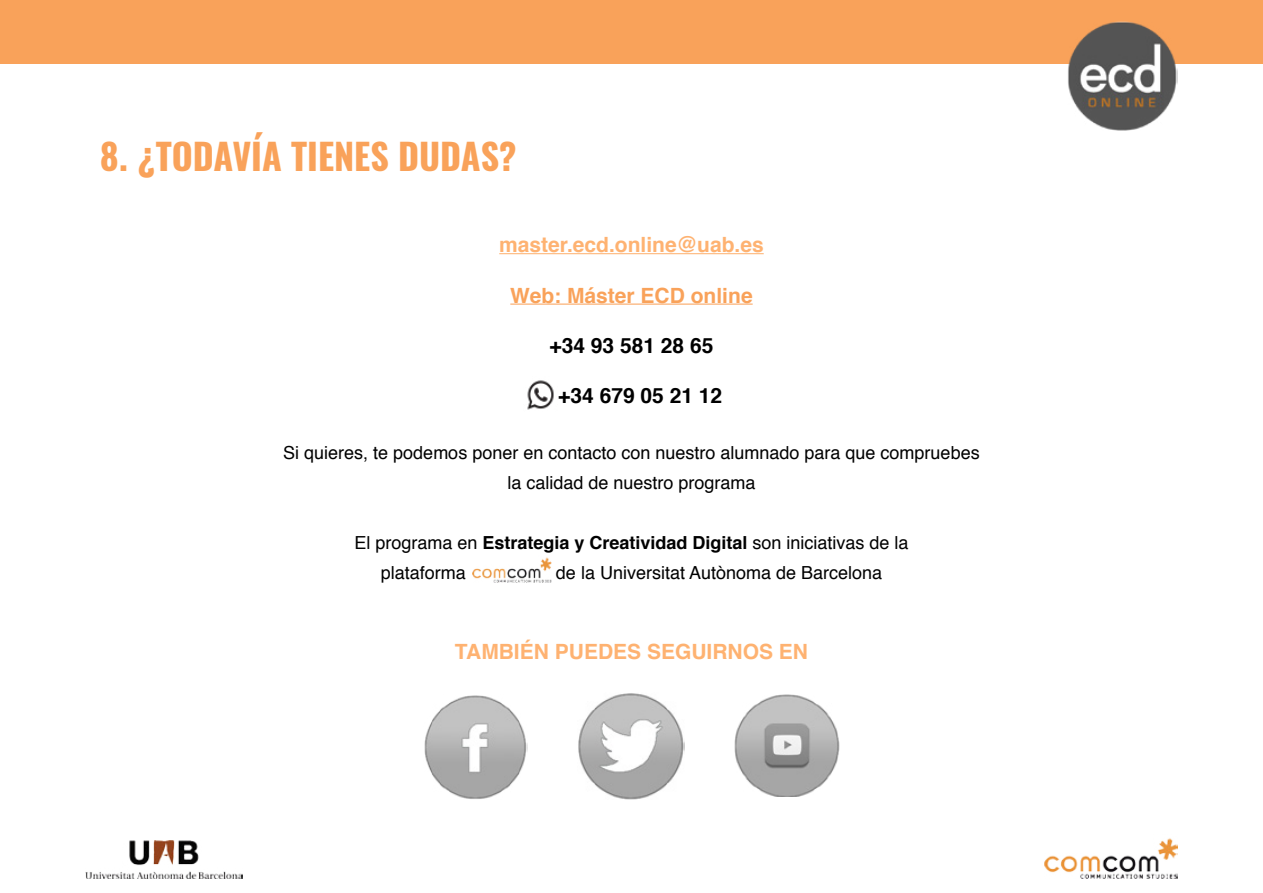
<style>
.page{position:relative;width:1263px;height:893px;background:#fff}
.page>*{position:absolute;margin:0;border:0;box-sizing:border-box;transform-origin:0 0}
.t1{font:700 36px "Oswald";color:#f9a25a}
.t2{font:700 21px "Helvetica";color:#feb271}
.t3{font:700 21px "Helvetica";color:#000}
.t4{font:700 21px "Helvetica";color:#f9a25a}
.t5{font:18px/30px "Helvetica";color:#000;text-align:center}
.s1{font-weight:700}
</style>
<div class="page">
<div style="left:0;top:0;width:1263px;height:64px;background:#f9a25a"></div>
<img style="left:1068px;top:21px;width:110px;height:110px">
<img style="left:85px;top:841px;width:157px;height:37px">
<img style="left:1045px;top:838px;width:133px;height:40px">
<hr style="left:499px;top:253px;width:265px;height:1px;background:#feb271">
<hr style="left:510px;top:304px;width:243px;height:1px;background:#f9a25a">
<img style="left:472px;top:557px;width:80px;height:25px">
<img style="left:424px;top:695px;width:103px;height:104px">
<img style="left:578px;top:693px;width:106px;height:106px">
<img style="left:734px;top:694px;width:105px;height:102px">
<img style="left:527px;top:380px;width:27px;height:30px">
<h1 class="t1" style="left:100px;top:131px;width:418px">8. ¿TODAVÍA TIENES DUDAS?</h1>
<p class="t2" style="left:499px;top:228px;width:266px">master.ecd.online@uab.es</p>
<p class="t4" style="left:510px;top:278px;width:244px">Web: Máster ECD online</p>
<p class="t3" style="left:549px;top:329px;width:166px">+34 93 581 28 65</p>
<p class="t3" style="left:558px;top:379px;width:166px">+34 679 05 21 12</p>
<p class="t5" style="left:283px;top:438px;width:698px">Si quieres, te podemos poner en contacto con nuestro alumnado para que compruebes la calidad de nuestro programa</p>
<p class="t5" style="left:381px;top:528px;width:529px;text-align:left;text-indent:-26px">El programa en <span class="s1">Estrategia y Creatividad Digital</span> son iniciativas de la plataforma</p>
<p class="t5" style="left:556px;top:558px;width:328px">de la Universitat Autònoma de Barcelona</p>
<p class="t2" style="left:455px;top:635px;width:355px">TAMBIÉN PUEDES SEGUIRNOS EN</p>
</div>
